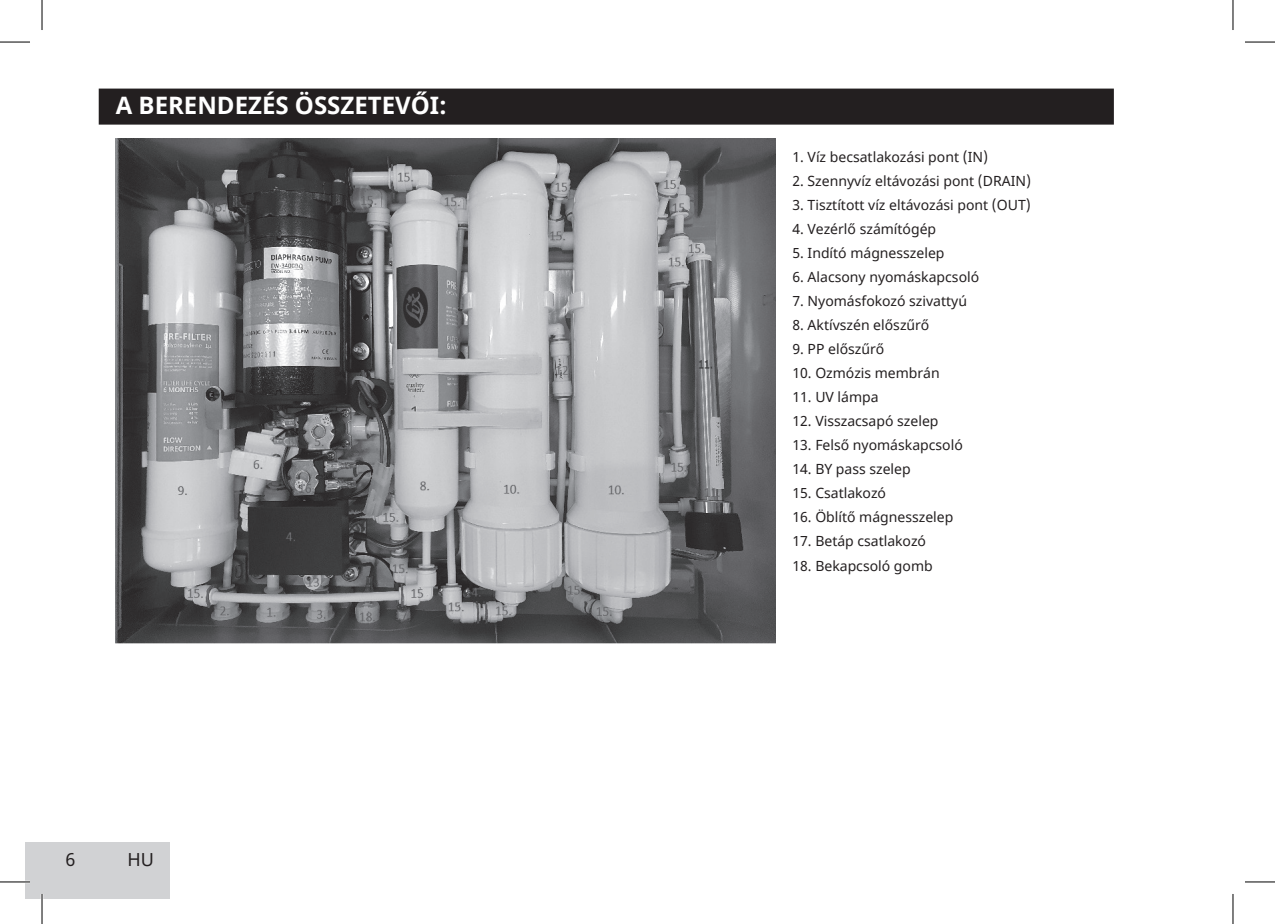
<style>
.page{position:relative;width:1275px;height:924px;background:#fff}
.page>*{position:absolute;margin:0;border:0;box-sizing:border-box;transform-origin:0 0}
.t1{font:700 24px "Noto Sans";color:#fff}
.t2{font:18px "Noto Sans";color:#231f20}
.t3{font:14px "Noto Sans";color:#231f20}
</style>
<div class="page">
<div style="left:25px;top:841px;width:144px;height:57px;background:#d1d2d4"></div>
<div style="left:99px;top:88px;width:1014px;height:36px;background:#231f20"></div>
<img style="left:116px;top:139px;width:659px;height:504px">
<hr style="left:0;top:880px;width:30px;height:2px;background:#fff">
<hr style="left:41px;top:893px;width:2px;height:30px;background:#fff">
<hr style="left:0;top:42px;width:30px;height:1px;background:#000">
<hr style="left:1245px;top:42px;width:30px;height:1px;background:#000">
<hr style="left:0;top:881px;width:30px;height:1px;background:#000">
<hr style="left:1245px;top:881px;width:30px;height:1px;background:#000">
<hr style="left:42px;top:0;width:1px;height:30px;background:#000">
<hr style="left:42px;top:893px;width:1px;height:30px;background:#000">
<hr style="left:1232px;top:0;width:1px;height:30px;background:#000">
<hr style="left:1232px;top:893px;width:1px;height:30px;background:#000">
<h1 class="t1" style="left:116px;top:88px;width:333px">A BERENDEZÉS ÖSSZETEVŐI:</h1>
<p class="t2" style="left:65px;top:846px;width:11px">6</p>
<p class="t2" style="left:127px;top:846px;width:28px">HU</p>
<p class="t3" style="left:792px;top:147px;width:197px">1. Víz becsatlakozási pont (IN)</p>
<p class="t3" style="left:792px;top:171px;width:240px">2. Szennyvíz eltávozási pont (DRAIN)</p>
<p class="t3" style="left:792px;top:195px;width:240px">3. Tisztított víz eltávozási pont (OUT)</p>
<p class="t3" style="left:792px;top:219px;width:145px">4. Vezérlő számítógép</p>
<p class="t3" style="left:792px;top:243px;width:153px">5. Indító mágnesszelep</p>
<p class="t3" style="left:792px;top:267px;width:188px">6. Alacsony nyomáskapcsoló</p>
<p class="t3" style="left:792px;top:291px;width:176px">7. Nyomásfokozó szivattyú</p>
<p class="t3" style="left:792px;top:315px;width:138px">8. Aktívszén előszűrő</p>
<p class="t3" style="left:792px;top:339px;width:93px">9. PP előszűrő</p>
<p class="t3" style="left:792px;top:363px;width:149px">10. Ozmózis membrán</p>
<p class="t3" style="left:792px;top:387px;width:88px">11. UV lámpa</p>
<p class="t3" style="left:792px;top:411px;width:147px">12. Visszacsapó szelep</p>
<p class="t3" style="left:792px;top:435px;width:172px">13. Felső nyomáskapcsoló</p>
<p class="t3" style="left:792px;top:459px;width:120px">14. BY pass szelep</p>
<p class="t3" style="left:792px;top:483px;width:95px">15. Csatlakozó</p>
<p class="t3" style="left:792px;top:507px;width:162px">16. Öblítő mágnesszelep</p>
<p class="t3" style="left:792px;top:531px;width:135px">17. Betáp csatlakozó</p>
<p class="t3" style="left:792px;top:555px;width:142px">18. Bekapcsoló gomb</p>
</div>
